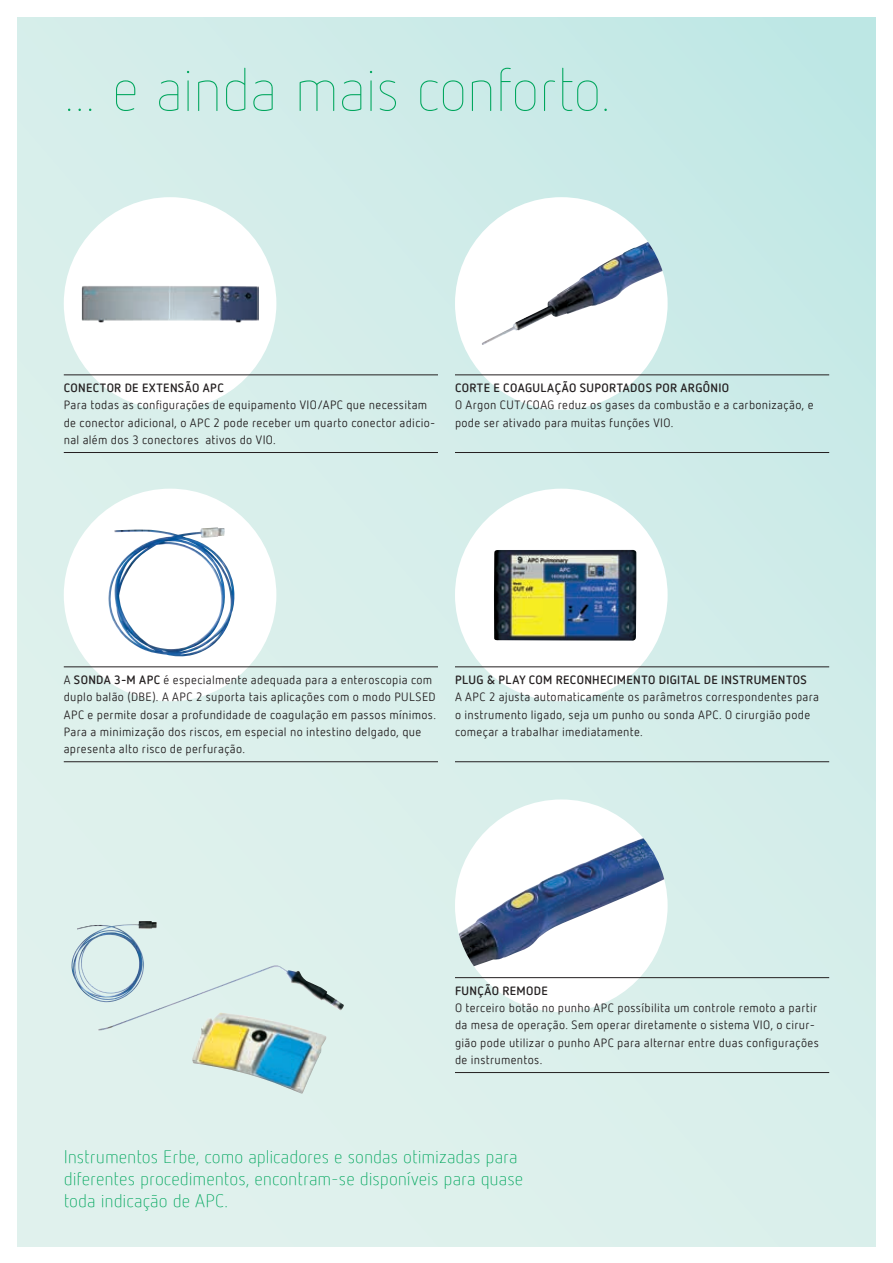
<style>
.page{position:relative;width:893px;height:1263px;background:#fff}
.page>*{position:absolute;margin:0;border:0;box-sizing:border-box;transform-origin:0 0}
.t1{font:100 60px "Netto Offc Pro";letter-spacing:-.02em;color:#00a65d}
.t2{font:300 18px/21.6px "Netto Offc Pro";color:#00a65d}
.t3{font:12px/17.2px "Netto Offc Pro";letter-spacing:.025em;color:#231f20}
.t4{font:700 12px "Netto Offc Pro";letter-spacing:.03em;color:#231f20}
.s1{font-weight:700}
</style>
<div class="page">
<div style="left:17px;top:18px;width:859px;height:1229px;background:linear-gradient(to right,#def0ec,#cdebe8)"></div>
<div style="left:64px;top:489px;width:212px;height:212px;background:#fff;border-radius:50%"></div>
<img style="left:108px;top:527px;width:127px;height:130px">
<div style="left:455px;top:489px;width:213px;height:212px;background:#fff;border-radius:50%"></div>
<img style="left:494px;top:550px;width:143px;height:91px">
<div style="left:64px;top:197px;width:212px;height:213px;background:#fff;border-radius:50%"></div>
<img style="left:82px;top:286px;width:176px;height:37px">
<div style="left:455px;top:197px;width:213px;height:213px;background:#fff;border-radius:50%"></div>
<img style="left:482px;top:242px;width:180px;height:103px">
<div style="left:455px;top:799px;width:213px;height:213px;background:#fff;border-radius:50%"></div>
<img style="left:459px;top:838px;width:205px;height:128px">
<hr style="left:64px;top:667px;width:374px;height:1px;background:#231f20">
<hr style="left:64px;top:761px;width:374px;height:1px;background:#231f20">
<hr style="left:455px;top:667px;width:374px;height:1px;background:#231f20">
<hr style="left:455px;top:761px;width:374px;height:1px;background:#231f20">
<hr style="left:64px;top:375px;width:374px;height:1px;background:#231f20">
<hr style="left:64px;top:452px;width:374px;height:1px;background:#231f20">
<hr style="left:455px;top:375px;width:374px;height:1px;background:#231f20">
<hr style="left:455px;top:452px;width:374px;height:1px;background:#231f20">
<hr style="left:455px;top:977px;width:374px;height:1px;background:#231f20">
<hr style="left:455px;top:1072px;width:374px;height:1px;background:#231f20">
<img style="left:71px;top:921px;width:86px;height:81px">
<img style="left:97px;top:965px;width:247px;height:66px">
<img style="left:192px;top:1012px;width:134px;height:82px">
<h1 class="t1" style="left:64px;top:53px;width:549px">... e ainda mais conforto.</h1>
<p class="t4" style="left:64px;top:380px;width:162px">CONECTOR DE EXTENSÃO APC</p>
<p class="t3" style="left:64px;top:396px;width:373px">Para todas as configurações de equipamento VIO/APC que necessitam de conector adicional, o APC 2 pode receber um quarto conector adicio&shy;nal além dos 3 conectores ativos do VIO.</p>
<p class="t4" style="left:455px;top:380px;width:276px">CORTE E COAGULAÇÃO SUPORTADOS POR ARGÔNIO</p>
<p class="t3" style="left:455px;top:396px;width:360px">O Argon CUT/COAG reduz os gases da combustão e a carbonização, e pode ser ativado para muitas funções VIO.</p>
<p class="t3" style="left:64px;top:671px;width:374px">A <span class="s1">SONDA 3-M APC</span> é especialmente adequada para a enteroscopia com duplo balão (DBE). A APC 2 suporta tais aplicações com o modo PULSED APC e permite dosar a profundidade de coagulação em passos mínimos.<br>Para a minimização dos riscos, em especial no intestino delgado, que apresenta alto risco de perfuração.</p>
<p class="t4" style="left:455px;top:672px;width:353px">PLUG &amp; PLAY COM RECONHECIMENTO DIGITAL DE INSTRUMENTOS</p>
<p class="t3" style="left:455px;top:688px;width:366px">A APC 2 ajusta automaticamente os parâmetros correspondentes para o instrumento ligado, seja um punho ou sonda APC. O cirurgião pode começar a trabalhar imediatamente.</p>
<p class="t4" style="left:455px;top:982px;width:94px">FUNÇÃO REMODE</p>
<p class="t3" style="left:455px;top:999px;width:365px">O terceiro botão no punho APC possíbilita um controle remoto a partir da mesa de operação. Sem operar diretamente o sistema VIO, o cirur&shy;gião pode utilizar o punho APC para alternar entre duas configurações de instrumentos.</p>
<h2 class="t2" style="left:64px;top:1146px;width:461px">Instrumentos Erbe, como aplicadores e sondas otimizadas para diferentes procedimentos, encontram-se disponíveis para quase toda indicação de APC.</h2>
</div>
